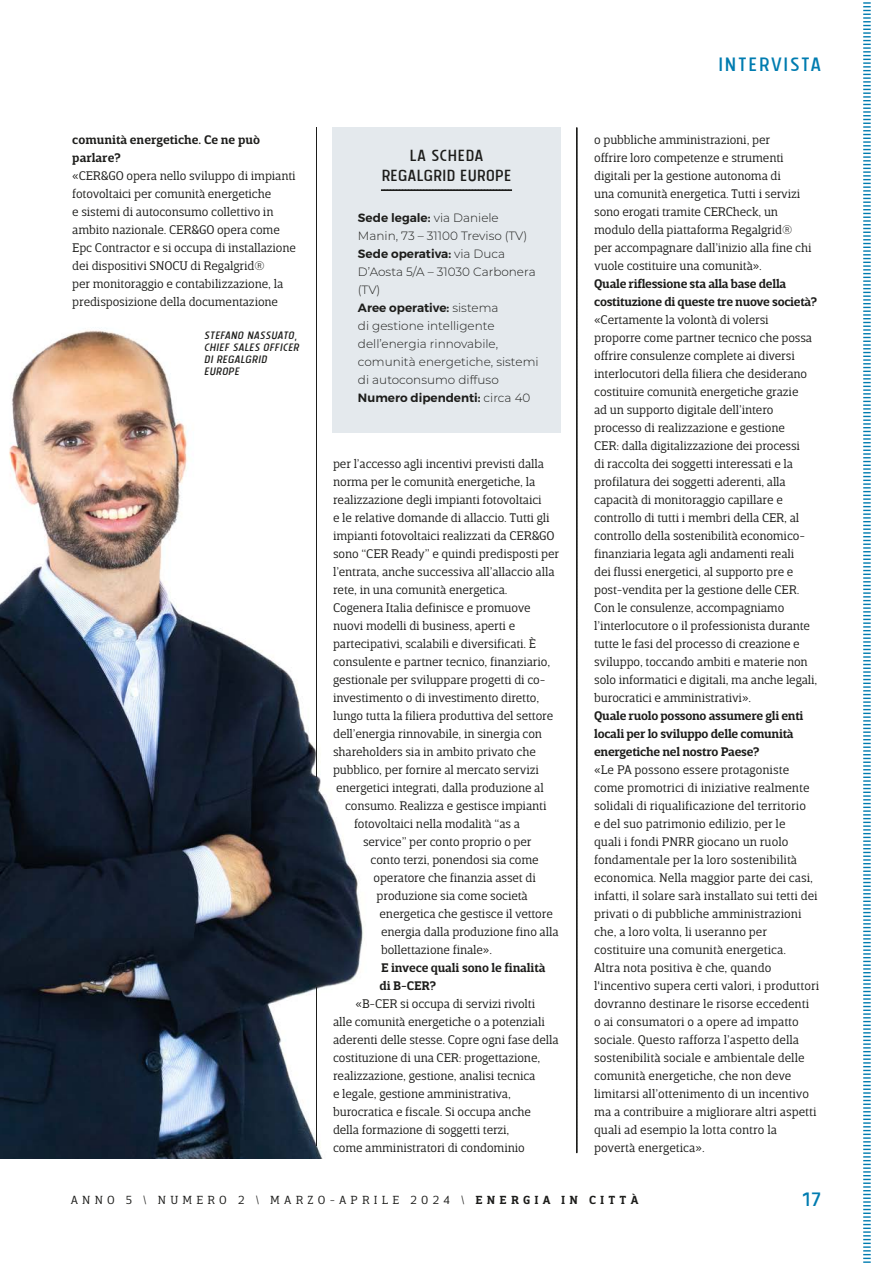
<style>
.page{position:relative;width:893px;height:1263px;background:#fff}
.page>*{position:absolute;margin:0;border:0;box-sizing:border-box;transform-origin:0 0}
.t1{font:27px "Tolyer Bookno.1";letter-spacing:.04em;color:#007cb0}
.t2{font:22.5px/19.5px "Tolyer Bookno.1";letter-spacing:-.01em;color:#1d1d1b;text-align:center}
.t3{font:italic 15px/12px "Tolyer Bookno.1";color:#1d1d1b}
.t4{font:300 12.75px/18px "Breve Slab Text";letter-spacing:-.01em;color:#1d1d1b}
.t5{font:600 12.75px/18px "Breve Slab Text";letter-spacing:-.02em;color:#1d1d1b}
.t6{font:600 12.75px/18px "Breve Slab Text";color:#1d1d1b}
.t7{font:300 12px/18px "Montserrat";color:#1d1d1b}
.t8{font:300 12px "Breve Slab Text";letter-spacing:.35em;color:#1d1d1b}
.s1{font-weight:600}
</style>
<div class="page">
<img style="left:0;top:259px;width:561px;height:899px">
<svg style="left:863px;top:2px;width:8px;height:1261px"></svg>
<svg style="left:576px;top:128px;width:1px;height:1025px"></svg>
<svg style="left:316px;top:128px;width:1px;height:649px"></svg>
<div style="left:332px;top:128px;width:228px;height:305px;background:#e4e9ed"></div>
<svg style="left:381px;top:189px;width:131px;height:2px"></svg>
<svg style="left:316px;top:987px;width:1px;height:159px"></svg>
<p class="t6" style="left:72px;top:131px;width:189px">comunità energetiche. Ce ne può parlare?</p>
<p class="t4" style="left:72px;top:167px;width:225px">«CER&amp;GO opera nello sviluppo di impianti fotovoltaici per comunità energetiche<br>e sistemi di autoconsumo collettivo in ambito nazionale. CER&amp;GO opera come Epc Contractor e si occupa di installazione dei dispositivi SNOCU di Regalgrid®<br>per monitoraggio e contabilizzazione, la predisposizione della documentazione</p>
<p class="t3" style="left:204px;top:329px;width:97px">STEFANO NASSUATO,<br>CHIEF SALES OFFICER<br>DI REGALGRID<br>EUROPE</p>
<h2 class="t2" style="left:381px;top:146px;width:132px">LA SCHEDA<br>REGALGRID EUROPE</h2>
<p class="t7" style="left:358px;top:208px;width:182px"><span class="s1">Sede legale:</span> via Daniele<br>Manin, 73 – 31100 Treviso (TV)<br><span class="s1">Sede operativa:</span> via Duca<br>D’Aosta 5/A – 31030 Carbonera (TV)<br><span class="s1">Aree operative:</span> sistema<br>di gestione intelligente dell’energia rinnovabile, comunità energetiche, sistemi di autoconsumo diffuso<br><span class="s1">Numero dipendenti:</span> circa 40</p>
<p class="t4" style="left:333px;top:455px;width:227px">per l’accesso agli incentivi previsti dalla norma per le comunità energetiche, la realizzazione degli impianti fotovoltaici<br>e le relative domande di allaccio. Tutti gli impianti fotovoltaici realizzati da CER&amp;GO sono “CER Ready” e quindi predisposti per l’entrata, anche successiva all’allaccio alla rete, in una comunità energetica.<br>Cogenera Italia definisce e promuove nuovi modelli di business, aperti e partecipativi, scalabili e diversificati. È consulente e partner tecnico, finanziario, gestionale per sviluppare progetti di co&shy;investimento o di investimento diretto, lungo tutta la filiera produttiva del settore dell’energia rinnovabile, in sinergia con shareholders sia in ambito privato che pubblico, per fornire al mercato servizi energetici integrati, dalla produzione al</p>
<p class="t4" style="left:354px;top:797px;width:194px;text-indent:-9px">consumo. Realizza e gestisce impianti fotovoltaici nella modalità “as a</p>
<p class="t4" style="left:363px;top:833px;width:170px">service” per conto proprio o per</p>
<p class="t4" style="left:371px;top:851px;width:170px">conto terzi, ponendosi sia come</p>
<p class="t4" style="left:374px;top:869px;width:164px">operatore che finanzia asset di</p>
<p class="t4" style="left:377px;top:887px;width:153px">produzione sia come società</p>
<p class="t4" style="left:380px;top:905px;width:175px">energetica che gestisce il vettore</p>
<p class="t4" style="left:381px;top:923px;width:179px">energia dalla produzione fino alla</p>
<p class="t4" style="left:381px;top:941px;width:112px">bollettazione finale».</p>
<p class="t5" style="left:380px;top:959px;width:167px">E invece quali sono le finalità di B-CER?</p>
<p class="t4" style="left:333px;top:995px;width:227px;text-indent:23px">«B-CER si occupa di servizi rivolti<br>alle comunità energetiche o a potenziali aderenti delle stesse. Copre ogni fase della costituzione di una CER: progettazione, realizzazione, gestione, analisi tecnica<br>e legale, gestione amministrativa, burocratica e fiscale. Si occupa anche della formazione di soggetti terzi,<br>come amministratori di condominio</p>
<h1 class="t1" style="left:718px;top:51px;width:105px">INTERVISTA</h1>
<p class="t4" style="left:594px;top:131px;width:219px">o pubbliche amministrazioni, per<br>offrire loro competenze e strumenti digitali per la gestione autonoma di<br>una comunità energetica. Tutti i servizi sono erogati tramite CERCheck, un modulo della piattaforma Regalgrid® per accompagnare dall’inizio alla fine chi vuole costituire una comunità».</p>
<p class="t5" style="left:594px;top:275px;width:225px">Quale riflessione sta alla base della costituzione di queste tre nuove società?</p>
<p class="t4" style="left:594px;top:311px;width:225px">«Certamente la volontà di volersi proporre come partner tecnico che possa offrire consulenze complete ai diversi interlocutori della filiera che desiderano costituire comunità energetiche grazie<br>ad un supporto digitale dell’intero processo di realizzazione e gestione<br>CER: dalla digitalizzazione dei processi<br>di raccolta dei soggetti interessati e la profilatura dei soggetti aderenti, alla capacità di monitoraggio capillare e controllo di tutti i membri della CER, al controllo della sostenibilità economico&shy;finanziaria legata agli andamenti reali<br>dei flussi energetici, al supporto pre e post-vendita per la gestione delle CER.<br>Con le consulenze, accompagniamo l’interlocutore o il professionista durante tutte le fasi del processo di creazione e sviluppo, toccando ambiti e materie non solo informatici e digitali, ma anche legali, burocratici e amministrativi».</p>
<p class="t5" style="left:594px;top:707px;width:211px">Quale ruolo possono assumere gli enti locali per lo sviluppo delle comunità energetiche nel nostro Paese?</p>
<p class="t4" style="left:594px;top:761px;width:227px">«Le PA possono essere protagoniste come promotrici di iniziative realmente solidali di riqualificazione del territorio<br>e del suo patrimonio edilizio, per le<br>quali i fondi PNRR giocano un ruolo fondamentale per la loro sostenibilità economica. Nella maggior parte dei casi, infatti, il solare sarà installato sui tetti dei privati o di pubbliche amministrazioni che, a loro volta, li useranno per costituire una comunità energetica.<br>Altra nota positiva è che, quando l'incentivo supera certi valori, i produttori dovranno destinare le risorse eccedenti<br>o ai consumatori o a opere ad impatto sociale. Questo rafforza l’aspetto della sostenibilità sociale e ambientale delle comunità energetiche, che non deve limitarsi all’ottenimento di un incentivo ma a contribuire a migliorare altri aspetti quali ad esempio la lotta contro la povertà energetica».</p>
<p class="t8" style="left:71px;top:1193px;width:569px">ANNO 5 \ NUMERO 2 \ MARZO-APRILE 2024 \ <span class="s1">ENERGIA IN CITTÀ</span></p>
<h1 class="t1" style="left:802px;top:1185px;width:20px">17</h1>
</div>
